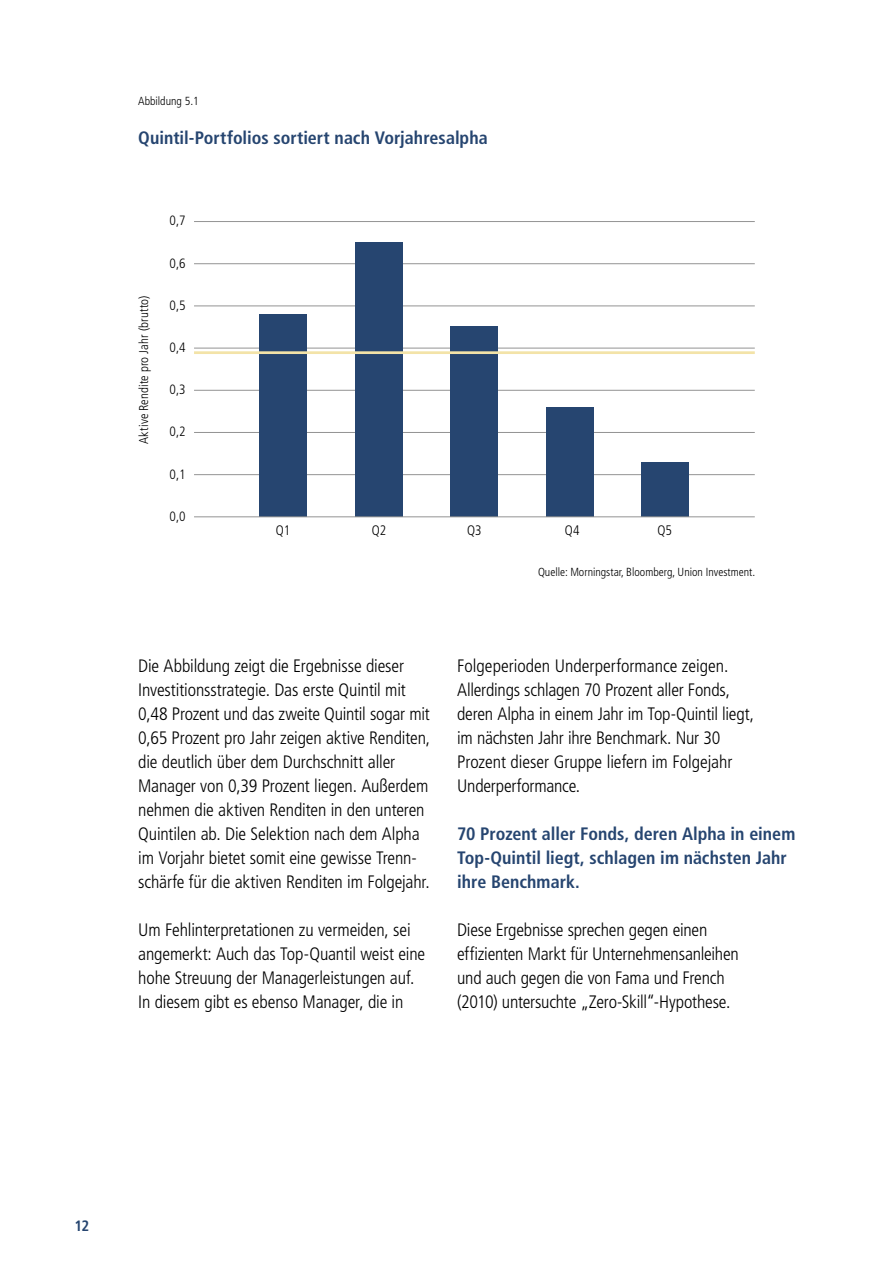
<style>
.page{position:relative;width:893px;height:1263px;background:#fff}
.page>*{position:absolute;margin:0;border:0;box-sizing:border-box;transform-origin:0 0}
.t1{font:300 condensed 18px/24px "Frutiger LT Std";letter-spacing:-.01em;color:#000}
.t2{font:700 condensed 18px/24px "Frutiger LT Std";color:#264570}
.t3{font:700 condensed 15px "Frutiger LT Std";color:#264570}
.t4{font:300 condensed 13.8px "Frutiger LT Std";color:#000}
.t5{font:300 condensed 13.5px "Frutiger LT Std";color:#000}
.t6{font:300 condensed 12.75px "Frutiger LT Std";letter-spacing:.01em;color:#000}
.t7{font:300 condensed 11.7px "Frutiger LT Std";color:#000}
</style>
<div class="page">
<hr style="left:194px;top:474px;width:561px;height:1px;background:#939393">
<hr style="left:194px;top:432px;width:561px;height:1px;background:#939393">
<hr style="left:194px;top:390px;width:561px;height:1px;background:#939393">
<hr style="left:194px;top:348px;width:561px;height:1px;background:#939393">
<hr style="left:194px;top:305px;width:561px;height:1px;background:#939393">
<hr style="left:194px;top:263px;width:561px;height:1px;background:#939393">
<hr style="left:194px;top:221px;width:561px;height:1px;background:#939393">
<div style="left:641px;top:462px;width:48px;height:55px;background:#264570"></div>
<div style="left:546px;top:407px;width:48px;height:110px;background:#264570"></div>
<div style="left:451px;top:327px;width:47px;height:190px;background:#264570"></div>
<div style="left:355px;top:242px;width:48px;height:275px;background:#264570"></div>
<div style="left:260px;top:314px;width:47px;height:203px;background:#264570"></div>
<hr style="left:194px;top:351px;width:561px;height:3px;background:#f3e3a8">
<hr style="left:194px;top:516px;width:561px;height:1px;background:#939393">
<p class="t7" style="left:138px;top:94px;width:62px">Abbildung 5.1</p>
<p class="t2" style="left:138px;top:126px;width:351px">Quintil-Portfolios sortiert nach Vorjahresalpha</p>
<p class="t5" style="left:170px;top:213px;width:18px">0,7</p>
<p class="t6" style="left:137px;top:444px;width:150px;rotate:-90deg">Aktive Rendite pro Jahr (brutto)</p>
<p class="t5" style="left:170px;top:255px;width:18px">0,6</p>
<p class="t5" style="left:170px;top:297px;width:18px">0,5</p>
<p class="t5" style="left:170px;top:340px;width:18px">0,4</p>
<p class="t5" style="left:170px;top:382px;width:18px">0,3</p>
<p class="t5" style="left:170px;top:424px;width:18px">0,2</p>
<p class="t5" style="left:170px;top:466px;width:18px">0,1</p>
<p class="t5" style="left:170px;top:508px;width:18px">0,0</p>
<p class="t4" style="left:276px;top:523px;width:16px">Q1</p>
<p class="t4" style="left:372px;top:523px;width:16px">Q2</p>
<p class="t4" style="left:467px;top:523px;width:16px">Q3</p>
<p class="t4" style="left:565px;top:523px;width:16px">Q4</p>
<p class="t4" style="left:657px;top:523px;width:16px">Q5</p>
<p class="t7" style="left:538px;top:565px;width:219px">Quelle: Morningstar, Bloomberg, Union Investment.</p>
<p class="t1" style="left:138px;top:654px;width:294px">Die Abbildung zeigt die Ergebnisse dieser Investitionsstrategie. Das erste Quintil mit 0,48 Prozent und das zweite Quintil sogar mit 0,65 Prozent pro Jahr zeigen aktive Renditen, die deutlich über dem Durchschnitt aller Manager von 0,39 Prozent liegen. Außerdem nehmen die aktiven Renditen in den unteren Quintilen ab. Die Selektion nach dem Alpha im Vorjahr bietet somit eine gewisse Trenn&shy;schärfe für die aktiven Renditen im Folgejahr.</p>
<p class="t1" style="left:138px;top:918px;width:289px">Um Fehlinterpretationen zu vermeiden, sei angemerkt: Auch das Top-Quantil weist eine hohe Streuung der Managerleistungen auf.<br>In diesem gibt es ebenso Manager, die in</p>
<p class="t1" style="left:457px;top:654px;width:298px">Folgeperioden Underperformance zeigen.<br>Allerdings schlagen 70 Prozent aller Fonds, deren Alpha in einem Jahr im Top-Quintil liegt, im nächsten Jahr ihre Benchmark. Nur 30<br>Prozent dieser Gruppe liefern im Folgejahr Underperformance.</p>
<p class="t2" style="left:457px;top:822px;width:340px">70 Prozent aller Fonds, deren Alpha in einem<br>Top-Quintil liegt, schlagen im nächsten Jahr ihre Benchmark.</p>
<p class="t1" style="left:457px;top:918px;width:283px">Diese Ergebnisse sprechen gegen einen effizienten Markt für Unternehmensanleihen und auch gegen die von Fama und French (2010) untersuchte „Zero-Skill“-Hypothese.</p>
<p class="t3" style="left:74px;top:1216px;width:16px">12</p>
</div>
